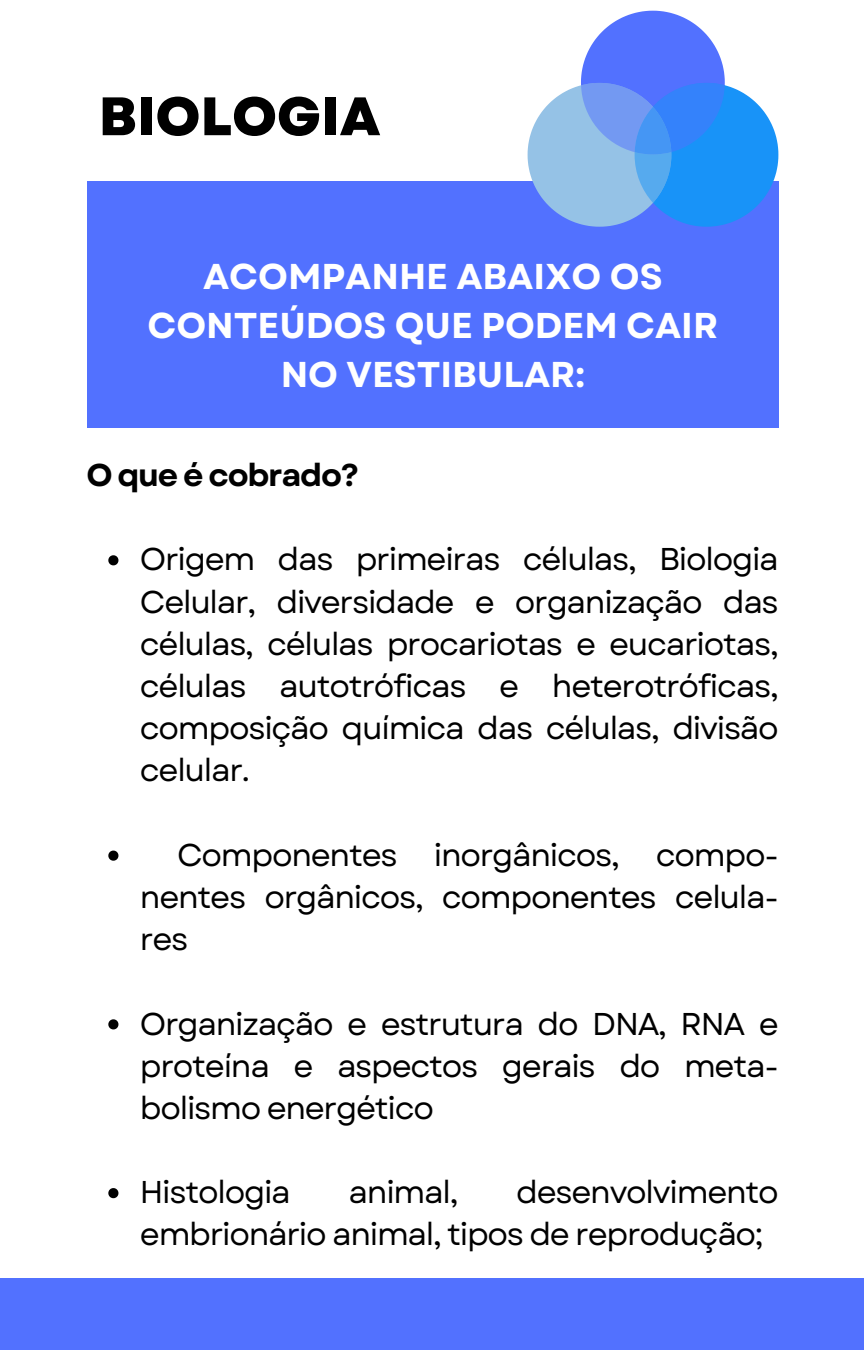
<style>
.page{position:relative;width:864px;height:1350px;background:#fff}
.page>*{position:absolute;margin:0;border:0;box-sizing:border-box;transform-origin:0 0}
.t1{font:800 54px "Garet";color:#000}
.t2{font:700 35.77px/49.1px "Garet";color:#fff;text-align:center}
.t3{font:31.5px/42.3px "Garet";letter-spacing:-.04em;color:#000;text-align:justify}
.t4{font:700 31.5px "Garet";letter-spacing:-.04em;color:#000}
</style>
<div class="page">
<div style="left:0;top:1279px;width:864px;height:71px;background:#5271ff"></div>
<div style="left:87px;top:181px;width:692px;height:247px;background:#5271ff"></div>
<svg style="left:528px;top:11px;width:250px;height:216px"></svg>
<svg style="left:108px;top:555px;width:10px;height:10px"></svg>
<svg style="left:108px;top:851px;width:10px;height:10px"></svg>
<svg style="left:108px;top:1019px;width:10px;height:10px"></svg>
<svg style="left:108px;top:1188px;width:10px;height:10px"></svg>
<p class="t1" style="left:99px;top:77px;width:283px">BIOLOGIA</p>
<p class="t2" style="left:148px;top:252px;width:572px">ACOMPANHE ABAIXO OS<br>CONTEÚDOS QUE PODEM CAIR<br>NO VESTIBULAR:</p>
<p class="t4" style="left:86px;top:452px;width:274px">O que é cobrado?</p>
<h1 class="t3" style="left:140px;top:538px;width:640px">Origem das primeiras células, Biologia Celular, diversidade e organização das células, células procariotas e eucariotas, células autotróficas e heterotróficas, composição química das células, divisão celular.</h1>
<h2 class="t3" style="left:140px;top:834px;width:640px;text-indent:37px">Componentes inorgânicos, compo&shy;nentes orgânicos, componentes celula&shy;res</h2>
<h3 class="t3" style="left:140px;top:1003px;width:640px">Organização e estrutura do DNA, RNA e proteína e aspectos gerais do meta&shy;bolismo energético</h3>
<p class="t3" style="left:140px;top:1171px;width:640px;text-indent:376px">desenvolvimento embrionário animal, tipos de reprodução;</p>
<p class="t3" style="left:140px;top:1171px;width:152px">Histologia</p>
<p class="t3" style="left:349px;top:1171px;width:111px">animal,</p>
</div>
